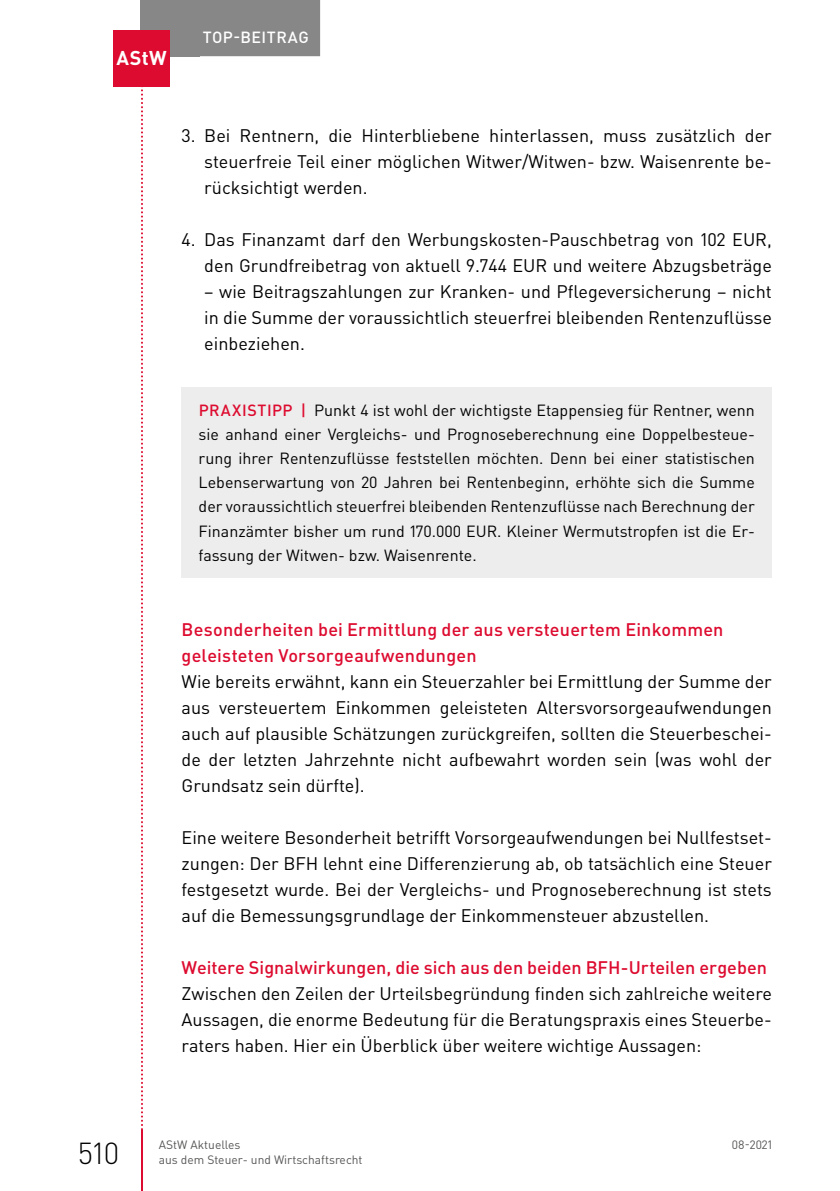
<style>
.page{position:relative;width:840px;height:1191px;background:#fff}
.page>*{position:absolute;margin:0;border:0;box-sizing:border-box;transform-origin:0 0}
.t1{font:300 30px "DIN Pro";color:#000}
.t2{font:700 19.8px "DIN Pro";color:#fff}
.t3{font:18px/26px "DIN Pro";color:#000;text-align:justify}
.t4{font:500 18px/26px "DIN Pro";letter-spacing:.01em;color:#dd0b2f}
.t5{font:16px/24px "DIN Pro";color:#000;text-align:justify}
.t6{font:500 16px "DIN Pro";letter-spacing:.03em;color:#fff}
.t7{font:500 16px "DIN Pro";color:#dd0b2f}
.t8{font:12px "DIN Pro";color:#575756}
.s1{font-weight:500;color:#dd0b2f}
</style>
<div class="page">
<svg style="left:141px;top:87px;width:2px;height:1043px"></svg>
<hr style="left:141px;top:1130px;width:2px;height:61px;background:#dd0b2f">
<div style="left:141px;top:0;width:59px;height:56px;background:#878787"></div>
<div style="left:191px;top:0;width:129px;height:56px;background:#878787"></div>
<div style="left:113px;top:31px;width:56px;height:56px;background:#dd0b2f"></div>
<div style="left:181px;top:387px;width:590px;height:190px;background:#ededed"></div>
<p class="t2" style="left:116px;top:44px;width:52px">AStW</p>
<p class="t6" style="left:202px;top:26px;width:107px">Top-Beitrag</p>
<p class="t3" style="left:204px;top:121px;width:568px;text-indent:-23px">3. Bei Rentnern, die Hinterbliebene hinterlassen, muss zusätzlich der steuerfreie Teil einer möglichen Witwer/Witwen- bzw. Waisenrente be&shy;rücksichtigt werden.</p>
<p class="t3" style="left:181px;top:225px;width:591px;text-align:right">4. Das Finanzamt darf den Werbungskosten-Pauschbetrag von 102 EUR, den Grundfreibetrag von aktuell 9.744 EUR und weitere Abzugsbeträge</p>
<p class="t3" style="left:204px;top:277px;width:568px">– wie Beitragszahlungen zur Kranken- und Pflegeversicherung – nicht in die Summe der voraussichtlich steuerfrei bleibenden Rentenzuflüsse einbeziehen.</p>
<p class="t5" style="left:198px;top:398px;width:557px;text-indent:102px"><span class="s1">|</span> Punkt 4 ist wohl der wichtigste Etappensieg für Rentner, wenn sie anhand einer Vergleichs- und Prognoseberechnung eine Doppelbesteue&shy;rung ihrer Rentenzuflüsse feststellen möchten. Denn bei einer statistischen Lebenserwartung von 20 Jahren bei Rentenbeginn, erhöhte sich die Summe der voraussichtlich steuerfrei bleibenden Rentenzuflüsse nach Berechnung der Finanzämter bisher um rund 170.000 EUR. Kleiner Wermutstropfen ist die Er&shy;fassung der Witwen- bzw. Waisenrente.</p>
<p class="t7" style="left:199px;top:400px;width:12px">PRA</p>
<p class="t7" style="left:232px;top:400px;width:42px">XISTIPP</p>
<p class="t4" style="left:181px;top:615px;width:543px">Besonderheiten bei Ermittlung der aus versteuertem Einkommen geleisteten Vorsorgeaufwendungen</p>
<p class="t3" style="left:181px;top:667px;width:591px">Wie bereits erwähnt, kann ein Steuerzahler bei Ermittlung der Summe der aus versteuertem Einkommen geleisteten Altersvorsorgeaufwendungen auch auf plausible Schätzungen zurückgreifen, sollten die Steuerbeschei&shy;de der letzten Jahrzehnte nicht aufbewahrt worden sein (was wohl der Grundsatz sein dürfte).</p>
<p class="t3" style="left:181px;top:823px;width:591px">Eine weitere Besonderheit betrifft Vorsorgeaufwendungen bei Nullfestset&shy;zungen: Der BFH lehnt eine Differenzierung ab, ob tatsächlich eine Steuer festgesetzt wurde. Bei der Vergleichs- und Prognoseberechnung ist stets auf die Bemessungsgrundlage der Einkommensteuer abzustellen.</p>
<p class="t4" style="left:181px;top:953px;width:586px">Weitere Signalwirkungen, die sich aus den beiden BFH-Urteilen ergeben</p>
<p class="t3" style="left:181px;top:979px;width:591px">Zwischen den Zeilen der Urteilsbegründung finden sich zahlreiche weitere Aussagen, die enorme Bedeutung für die Beratungspraxis eines Steuerbe&shy;raters haben. Hier ein Überblick über weitere wichtige Aussagen:</p>
<h1 class="t1" style="left:78px;top:1133px;width:43px">510</h1>
<p class="t8" style="left:159px;top:1136px;width:83px">AStW Aktuelles</p>
<p class="t8" style="left:731px;top:1136px;width:42px">08-2021</p>
<p class="t8" style="left:159px;top:1151px;width:205px">aus dem Steuer- und Wirtschaftsrecht</p>
</div>
